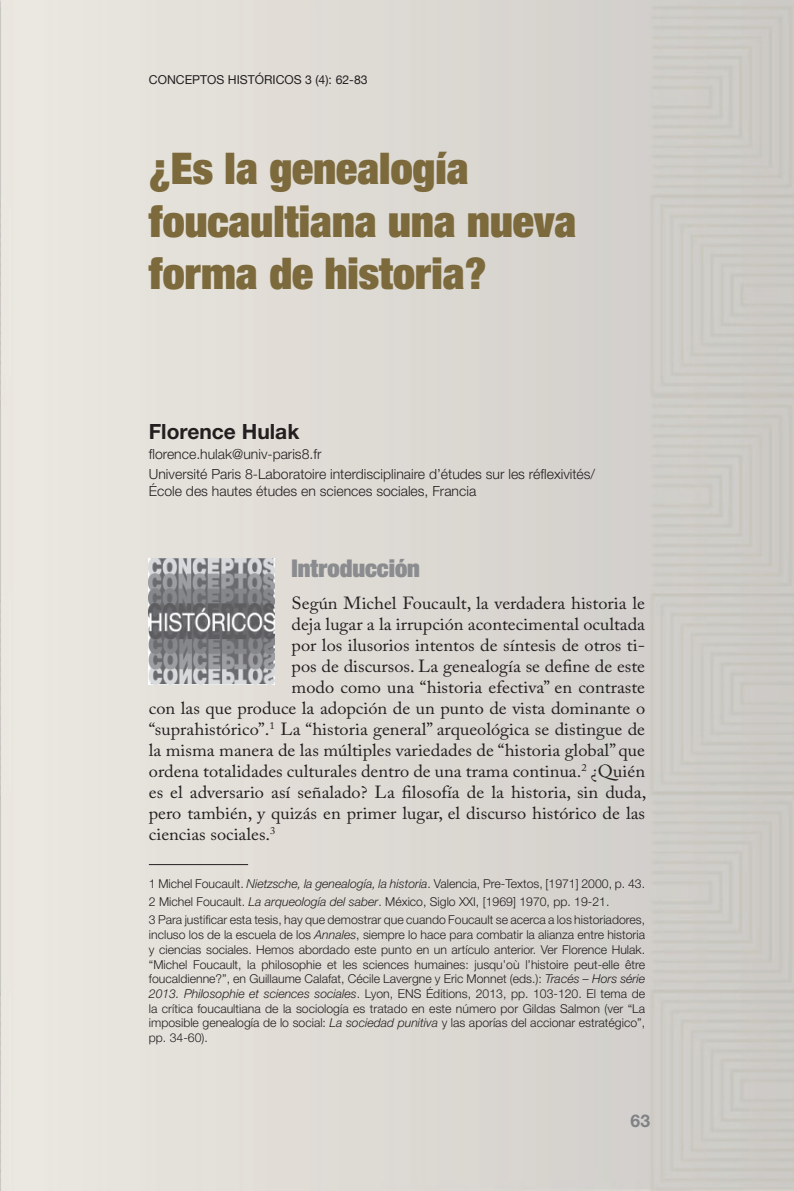
<style>
.page{position:relative;width:794px;height:1191px;background:#fff}
.page>*{position:absolute;margin:0;border:0;box-sizing:border-box;transform-origin:0 0}
.t1{font:900 expanded 43.75px/52.5px "Helvetica Neue";color:#7c6a3c}
.t2{font:900 expanded 24.5px "Helvetica Neue";color:#8a8c8f}
.t3{font:700 21px "Helvetica Neue";color:#231f20}
.t4{font:17.5px "Adobe Caslon Pro";color:#231f20;scale:1.05 1}
.t5{font:700 17.5px "Helvetica Neue";color:#808285}
.t6{font:300 14px/20.3px "Helvetica Neue";color:#231f20}
.t7{font:300 12.25px/14.7px "Helvetica Neue";color:#231f20}
.t8{font:12.25px "Helvetica Neue";color:#231f20}
.s1{font-style:italic}
.s2{font-style:inherit}
</style>
<div class="page">
<img style="left:0;top:0;width:794px;height:1191px">
<hr style="left:149px;top:864px;width:99px;height:1px;background:#231f20">
<img style="left:149px;top:559px;width:125px;height:126px">
<p class="t8" style="left:149px;top:71px;width:220px">CONCEPTOS HISTÓRICOS 3 (4): 62-83</p>
<h1 class="t1" style="left:149px;top:141px;width:429px">¿Es la genealogía foucaultiana una nueva forma de historia?</h1>
<h3 class="t3" style="left:149px;top:418px;width:152px">Florence Hulak</h3>
<p class="t6" style="left:149px;top:443px;width:448px">florence.hulak@univ-paris8.fr<br>Université Paris 8-Laboratoire interdisciplinaire d’études sur les réflexivités/</p>
<p class="t6" style="left:149px;top:481px;width:329px">École des hautes études en sciences sociales, Francia</p>
<h2 class="t2" style="left:291px;top:553px;width:130px">Introducción</h2>
<h3 class="t4" style="left:291px;top:593px;width:338px">Según Michel Foucault, la verdadera historia le</h3>
<h3 class="t4" style="left:291px;top:614px;width:338px">deja lugar a la irrupción acontecimental ocultada</h3>
<h3 class="t4" style="left:291px;top:635px;width:338px">por los ilusorios intentos de síntesis de otros ti-</h3>
<h3 class="t4" style="left:291px;top:656px;width:338px">pos de discursos. La genealogía se define de este</h3>
<h3 class="t4" style="left:291px;top:677px;width:338px">modo como una “historia efectiva” en contraste</h3>
<h3 class="t4" style="left:149px;top:698px;width:474px">con las que produce la adopción de un punto de vista dominante o</h3>
<h3 class="t4" style="left:149px;top:719px;width:474px">“suprahistórico”.<sup>1</sup> La “historia general” arqueológica se distingue de</h3>
<h3 class="t4" style="left:149px;top:740px;width:474px">la misma manera de las múltiples variedades de “historia global” que</h3>
<h3 class="t4" style="left:149px;top:761px;width:474px">ordena totalidades culturales dentro de una trama continua.<sup>2</sup> ¿Quién</h3>
<h3 class="t4" style="left:149px;top:782px;width:475px">es el adversario así señalado? La filosofía de la historia, sin duda,</h3>
<h3 class="t4" style="left:149px;top:803px;width:474px">pero también, y quizás en primer lugar, el discurso histórico de las</h3>
<h3 class="t4" style="left:149px;top:824px;width:122px">ciencias sociales.<sup>3</sup></h3>
<p class="t7" style="left:149px;top:874px;width:498px;line-height:18.2px">1 Michel Foucault. <span class="s1">Nietzsche, la genealogía, la historia</span>. Valencia, Pre-Textos, [1971] 2000, p. 43.<br>2 Michel Foucault. <span class="s1">La arqueología del saber</span>. México, Siglo XXI, [1969] 1970, pp. 19-21.<br>3 Para justificar esta tesis, hay que demostrar que cuando Foucault se acerca a los historiadores,</p>
<p class="t7" style="left:149px;top:927px;width:498px;text-align:justify">incluso los de la escuela de los <span class="s1">Annales</span>, siempre lo hace para combatir la alianza entre historia y ciencias sociales. Hemos abordado este punto en un artículo anterior. Ver Florence Hulak. <span class="s2">“</span>Michel Foucault, la philosophie et les sciences humaines: jusqu’où l’histoire peut-elle être foucaldienne?”, en Guillaume Calafat, Cécile Lavergne y Eric Monnet (eds.): <span class="s1">Tracés – Hors série 2013. Philosophie et sciences sociales</span>. Lyon, ENS Éditions, 2013, pp. 103-120. El tema de la crítica foucaultiana de la sociología es tratado en este número por Gildas Salmon (ver “La imposible genealogía de lo social: <span class="s1">La sociedad punitiva</span> y las aporías del accionar estratégico”, pp. 34-60).</p>
<h3 class="t5" style="left:630px;top:1110px;width:21px">63</h3>
</div>
